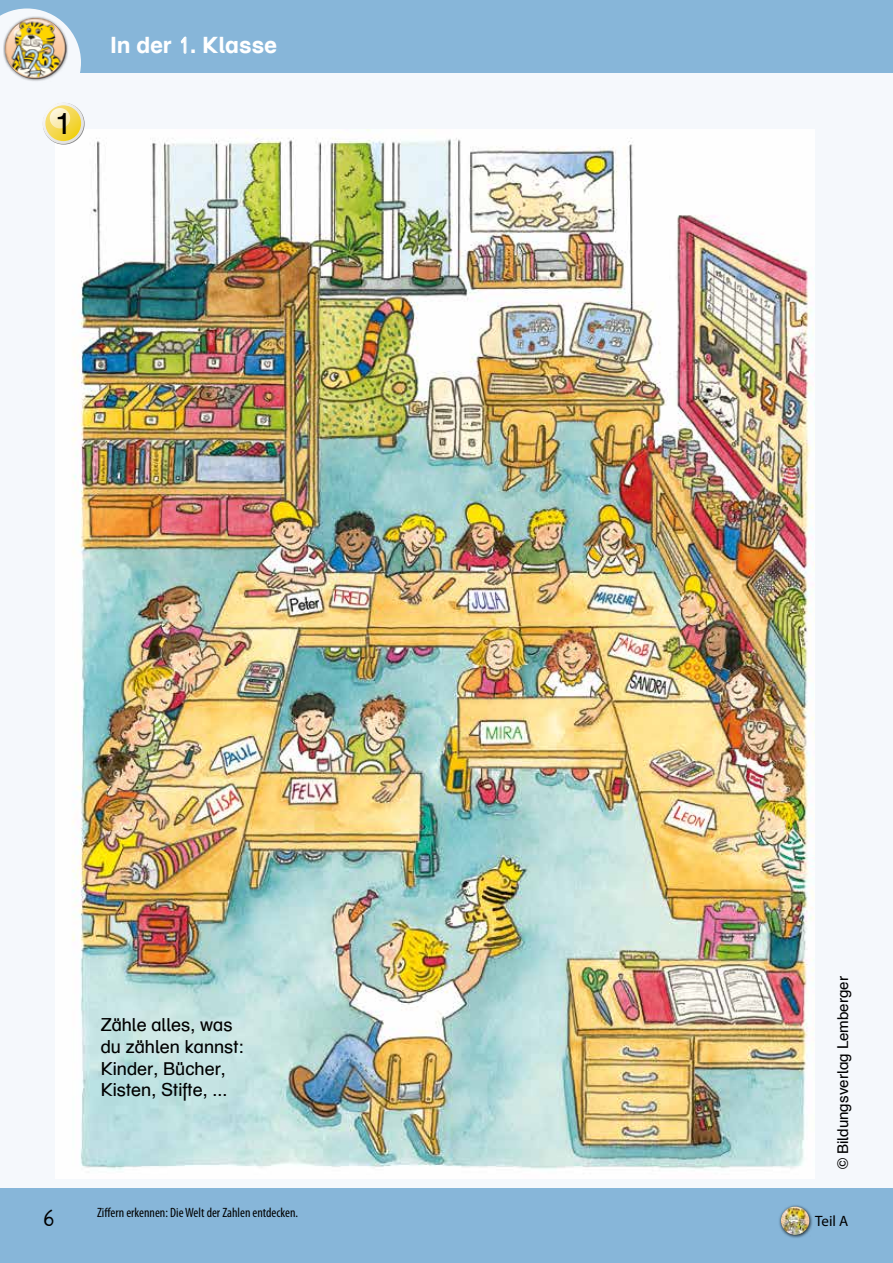
<style>
.page{position:relative;width:893px;height:1263px;background:#f5f8fc}
.page>*{position:absolute;margin:0;border:0;box-sizing:border-box;transform-origin:0 0}
.t1{font:30px "Schulbuch Nord OE Normal";color:#000}
.t2{font:22.5px "Schulbuch Nord OE Bold";color:#fff}
.t3{font:22.5px "Schuschri 95 0";color:#000}
.t4{font:18px/21.6px "Schulbuch Nord OE Roman";color:#000}
.t5{font:15px "Schulbuch Nord OE Roman";color:#000}
.t6{font:15px "Myriad Pro";color:#000}
.t7{font:condensed 13.5px "Myriad Pro";color:#000}
.s1{font-family:"Schuschri 95 0"}
</style>
<div class="page">
<div style="left:0;top:1188px;width:893px;height:75px;background:#87b6d9"></div>
<div style="left:0;top:0;width:893px;height:72px;background:#87b6d9"></div>
<svg style="left:0;top:9px;width:81px;height:101px"></svg>
<img style="left:72px;top:130px;width:742px;height:1039px">
<div style="left:779px;top:1204px;width:34px;height:34px;background:#000;opacity:.75"></div>
<img style="left:781px;top:1206px;width:28px;height:29px;border-radius:14px">
<svg style="left:180px;top:36px;width:7px;height:18px"></svg>
<div style="left:3px;top:16px;width:67px;height:67px;background:#000;opacity:.75"></div>
<img style="left:5px;top:18px;width:62px;height:61px;border-radius:31px">
<svg style="left:43px;top:103px;width:42px;height:42px"></svg>
<svg style="left:43px;top:103px;width:41px;height:41px"></svg>
<svg style="left:45px;top:105px;width:36px;height:36px"></svg>
<svg style="left:50px;top:108px;width:20px;height:20px"></svg>
<h1 class="t1" style="left:55px;top:105px;width:18px">1</h1>
<p class="t2" style="left:111px;top:31px;width:168px">In der <span class="s1">1</span>. Klasse</p>
<p class="t4" style="left:101px;top:1014px;width:145px">Zähle alles, was du zählen kannst:<br>Kinder, Bücher,<br>Kisten, Stifte, ...</p>
<p class="t3" style="left:43px;top:1207px;width:14px">6</p>
<p class="t7" style="left:97px;top:1205px;width:202px">Ziffern erkennen: Die Welt der Zahlen entdecken.</p>
<p class="t5" style="left:834px;top:1169px;width:195px;rotate:-90deg">© Bildungsverlag Lemberger</p>
<p class="t6" style="left:815px;top:1213px;width:35px">Teil A</p>
</div>
